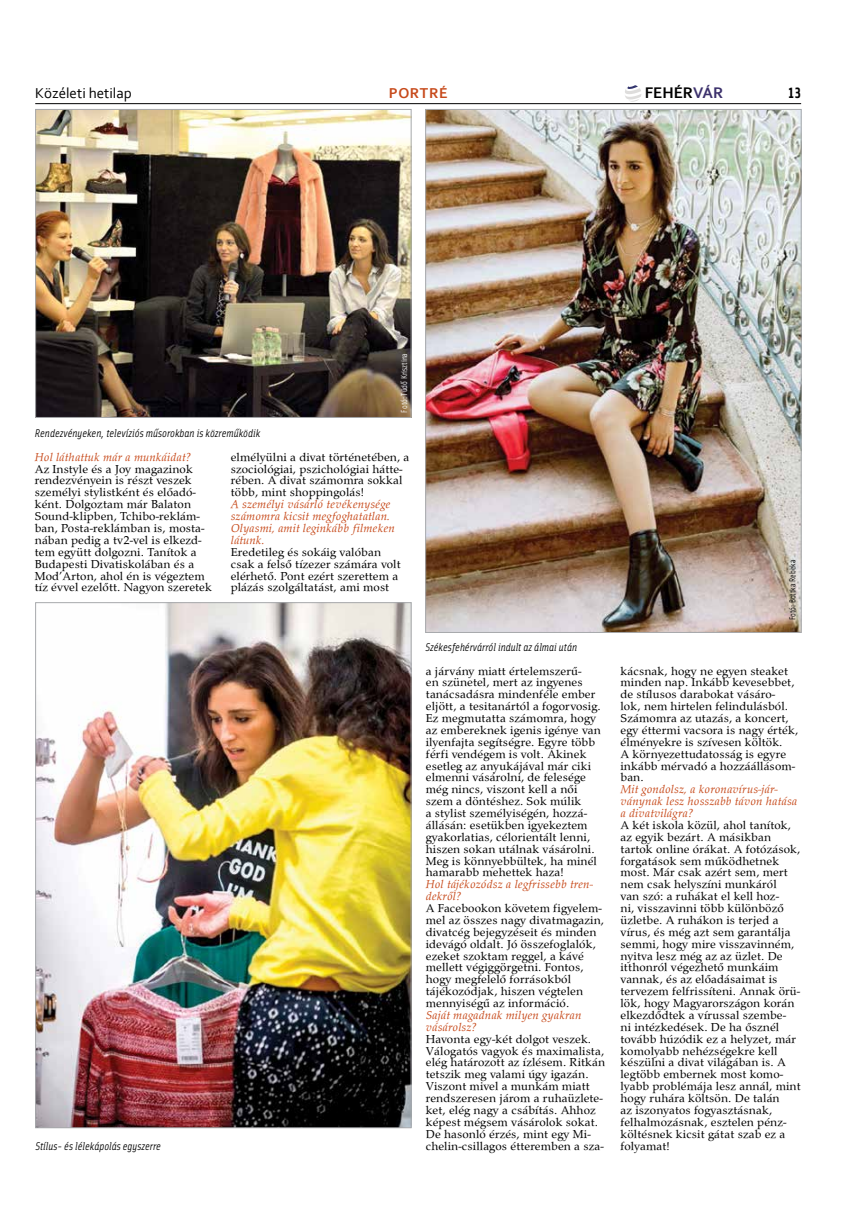
<style>
.page{position:relative;width:851px;height:1205px;background:#fff}
.page>*{position:absolute;margin:0;border:0;box-sizing:border-box;transform-origin:0 0}
.t1{font:700 16.12px "Corbel";color:#000}
.t2{font:15px "Corbel";color:#000}
.t3{font:700 15px "Corbel";letter-spacing:.04em;color:#c74a1b}
.t4{font:700 15px "Solex";color:#000}
.t5{font:11.88px/11.9px "Palladius";letter-spacing:.01em;color:#000}
.t6{font:italic 11.88px/11.9px "Palladius";letter-spacing:.01em;color:#c74a1b}
.t7{font:italic 11.25px "Solex";color:#000}
.t8{font:8.75px "Solex";color:#fff}
.t9{font:8.75px "Solex";color:#000}
.s1{color:#3c316c}
</style>
<div class="page">
<hr style="left:35px;top:103px;width:766px;height:1px;background:#000">
<svg style="left:625px;top:85px;width:16px;height:17px"></svg>
<img style="left:37px;top:604px;width:372px;height:522px">
<img style="left:427px;top:111px;width:372px;height:519px">
<img style="left:37px;top:111px;width:372px;height:305px">
<div style="left:35px;top:109px;width:376px;height:309px;border:1px solid #a7a9ac"></div>
<h1 class="t1" style="left:644px;top:83px;width:78px">FEHÉR<span class="s1">VÁR</span></h1>
<p class="t2" style="left:35px;top:84px;width:98px">Közéleti hetilap</p>
<p class="t3" style="left:388px;top:84px;width:60px">PORTRÉ</p>
<p class="t4" style="left:788px;top:83px;width:14px">13</p>
<p class="t7" style="left:35px;top:426px;width:227px">Rendezvényeken, televíziós műsorokban is közreműködik</p>
<p class="t8" style="left:398px;top:412px;width:61px;rotate:-90deg">Fotó: Tüdő Krisztina</p>
<p class="t6" style="left:35px;top:451px;width:157px">Hol láthattuk már a munkáidat?</p>
<p class="t5" style="left:35px;top:463px;width:179px">Az Instyle és a Joy magazinok rendezvényein is részt veszek személyi stylistként és előadó&shy;ként. Dolgoztam már Balaton<br>Sound-klipben, Tchibo-reklám&shy;ban, Posta-reklámban is, mosta&shy;nában pedig a tv2-vel is elkezd&shy;tem együtt dolgozni. Tanítok a<br>Budapesti Divatiskolában és a<br>Mod’Arton, ahol én is végeztem tíz évvel ezelőtt. Nagyon szeretek</p>
<p class="t5" style="left:231px;top:451px;width:180px">elmélyülni a divat történetében, a szociológiai, pszichológiai hátte&shy;rében. A divat számomra sokkal több, mint shoppingolás!</p>
<p class="t6" style="left:231px;top:498px;width:165px">A személyi vásárló tevékenysége számomra kicsit megfoghatatlan.<br>Olyasmi, amit leginkább filmeken látunk.</p>
<p class="t5" style="left:231px;top:546px;width:171px">Eredetileg és sokáig valóban csak a felső tízezer számára volt elérhető. Pont ezért szerettem a plázás szolgáltatást, ami most</p>
<p class="t7" style="left:35px;top:1138px;width:127px">Stílus- és lélekápolás egyszerre</p>
<p class="t7" style="left:425px;top:640px;width:153px">Székesfehérvárról indult az álmai után</p>
<p class="t5" style="left:426px;top:665px;width:176px">a járvány miatt értelemszerű-<br>en szünetel, mert az ingyenes tanácsadásra mindenféle ember eljött, a tesitanártól a fogorvosig.<br>Ez megmutatta számomra, hogy az embereknek igenis igénye van ilyenfajta segítségre. Egyre több férfi vendégem is volt. Akinek esetleg az anyukájával már ciki elmenni vásárolni, de felesége még nincs, viszont kell a női szem a döntéshez. Sok múlik<br>a stylist személyiségén, hozzá&shy;állásán: esetükben igyekeztem gyakorlatias, célorientált lenni, hiszen sokan utálnak vásárolni.<br>Meg is könnyebbültek, ha minél hamarabb mehettek haza!</p>
<p class="t6" style="left:426px;top:878px;width:169px">Hol tájékozódsz a legfrissebb tren&shy;dekről?</p>
<p class="t5" style="left:426px;top:902px;width:180px">A Facebookon követem figyelem&shy;mel az összes nagy divatmagazin, divatcég bejegyzéseit és minden idevágó oldalt. Jó összefoglalók, ezeket szoktam reggel, a kávé mellett végiggörgetni. Fontos, hogy megfelelő forrásokból tájékozódjak, hiszen végtelen mennyiségű az információ.</p>
<p class="t6" style="left:426px;top:1009px;width:157px">Saját magadnak milyen gyakran vásárolsz?</p>
<p class="t5" style="left:426px;top:1033px;width:181px">Havonta egy-két dolgot veszek.<br>Válogatós vagyok és maximalista, elég határozott az ízlésem. Ritkán tetszik meg valami úgy igazán.<br>Viszont mivel a munkám miatt rendszeresen járom a ruhaüzlete&shy;ket, elég nagy a csábítás. Ahhoz képest mégsem vásárolok sokat.<br>De hasonló érzés, mint egy Mi&shy;chelin-csillagos étteremben a sza-</p>
<p class="t9" style="left:786px;top:620px;width:62px;rotate:-90deg">Fotó: Bottka Rebeka</p>
<p class="t5" style="left:620px;top:665px;width:179px">kácsnak, hogy ne egyen steaket minden nap. Inkább kevesebbet, de stílusos darabokat vásáro&shy;lok, nem hirtelen felindulásból.<br>Számomra az utazás, a koncert, egy éttermi vacsora is nagy érték, élményekre is szívesen költök.<br>A környezettudatosság is egyre inkább mérvadó a hozzáállásom&shy;ban.</p>
<p class="t6" style="left:620px;top:783px;width:178px">Mit gondolsz, a koronavírus-jár&shy;ványnak lesz hosszabb távon hatása a divatvilágra?</p>
<p class="t5" style="left:620px;top:819px;width:182px">A két iskola közül, ahol tanítok, az egyik bezárt. A másikban tartok online órákat. A fotózások, forgatások sem működhetnek most. Már csak azért sem, mert nem csak helyszíni munkáról<br>van szó: a ruhákat el kell hoz-<br>ni, visszavinni több különböző üzletbe. A ruhákon is terjed a vírus, és még azt sem garantálja semmi, hogy mire visszavinném, nyitva lesz még az az üzlet. De itthonról végezhető munkáim vannak, és az előadásaimat is tervezem felfrissíteni. Annak örü&shy;lök, hogy Magyarországon korán elkezdődtek a vírussal szembe-<br>ni intézkedések. De ha ősznél tovább húzódik ez a helyzet, már komolyabb nehézségekre kell készülni a divat világában is. A legtöbb embernek most komo&shy;lyabb problémája lesz annál, mint hogy ruhára költsön. De talán<br>az iszonyatos fogyasztásnak, felhalmozásnak, esztelen pénz&shy;költésnek kicsit gátat szab ez a folyamat!</p>
</div>
